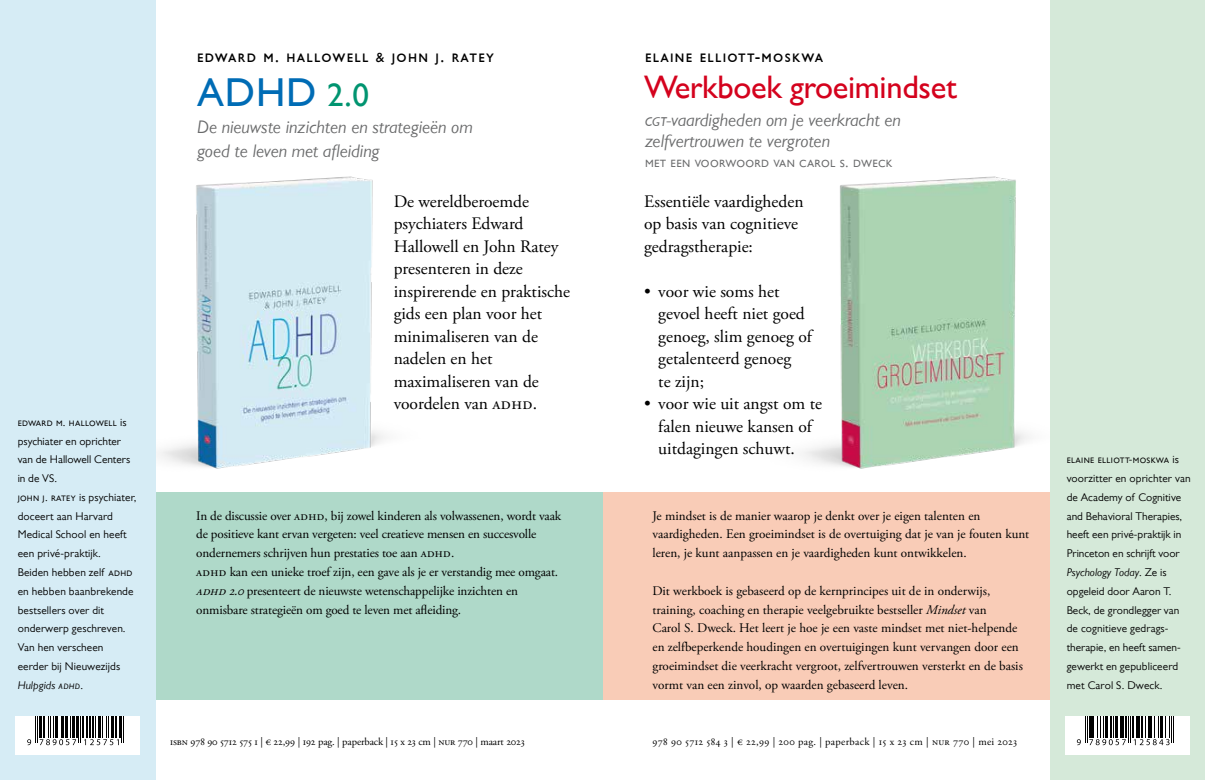
<style>
.page{position:relative;width:1205px;height:780px;background:#fff}
.page>*{position:absolute;margin:0;border:0;box-sizing:border-box;transform-origin:0 0}
.t1{font:700 40.38px "Gill Sans MT Pro";color:#006cb5}
.t2{font:700 32.5px "Gill Sans MT Pro";letter-spacing:-.01em;color:#d4021d}
.t3{font:italic 18.25px/23.8px "Gill Sans MT Pro";color:#696a6b}
.t4{font:17.5px/22.5px "Adobe Garamond Pro";color:#000}
.t5{font:700 17.5px "Gill Sans MT Pro";letter-spacing:.075em;color:#000}
.t6{font:15px "Gill Sans MT Pro";color:#696a6b}
.t7{font:13.12px/18.8px "Adobe Garamond Pro";color:#000}
.t8{font:11.25px/18.8px "Gill Sans MT Pro";letter-spacing:.005em;color:#000}
.t9{font:10.62px "Adobe Garamond Pro";letter-spacing:-.01em;color:#000}
.t10{font:10.62px "Adobe Garamond Pro";letter-spacing:.03em;color:#000}
.s1{font-style:italic}
.s2{font-size:13.75px}
.s3{font-size:33.25px;color:#009470}
</style>
<div class="page">
<img style="left:158px;top:176px;width:227px;height:293px">
<img style="left:803px;top:176px;width:226px;height:293px">
<div style="left:602px;top:492px;width:448px;height:207px;background:#f9ccb7"></div>
<div style="left:1050px;top:0;width:155px;height:780px;background:#d5e9d9"></div>
<div style="left:1065px;top:716px;width:124px;height:38px;background:#fff"></div>
<svg style="left:1077px;top:716px;width:97px;height:29px"></svg>
<div style="left:156px;top:492px;width:446px;height:207px;background:#afd9c9"></div>
<div style="left:0;top:0;width:156px;height:780px;background:#d6ecf5"></div>
<div style="left:16px;top:716px;width:124px;height:38px;background:#fff"></div>
<svg style="left:27px;top:716px;width:97px;height:29px"></svg>
<p class="t8" style="left:18px;top:412px;width:120px">EDWARD M. HALLOWELL is psychiater en oprichter van de Hallowell Centers in de VS.<br>JOHN J. RATEY is psychiater, doceert aan Harvard<br>Medical School en heeft een privé-praktijk.<br>Beiden hebben zelf ADHD en hebben baanbrekende bestsellers over dit onderwerp geschreven.<br>Van hen verscheen eerder bij Nieuwezijds<br><span class="s1">Hulpgids ADHD</span>.</p>
<h3 class="t5" style="left:197px;top:45px;width:298px">Edward M. Hallowell <span class="s2">&amp;</span> John J. Ratey</h3>
<h3 class="t5" style="left:645px;top:45px;width:179px">Elaine Elliott-Moskwa</h3>
<h1 class="t1" style="left:197px;top:68px;width:173px">ADHD <span class="s3">2.0</span></h1>
<h2 class="t2" style="left:644px;top:67px;width:315px">Werkboek groeimindset</h2>
<h3 class="t3" style="left:197px;top:115px;width:277px">De nieuwste inzichten en strategieën om goed te leven met afleiding</h3>
<h3 class="t3" style="left:645px;top:109px;width:257px;line-height:21.2px">CGT-vaardigheden om je veerkracht en zelfvertrouwen te vergroten</h3>
<p class="t6" style="left:645px;top:154px;width:59px">Meteen voorwoord</p>
<p class="t6" style="left:773px;top:154px;width:8px">van</p>
<p class="t6" style="left:799px;top:154px;width:16px">Carol</p>
<p class="t6" style="left:840px;top:154px;width:31px">S. Dweck</p>
<h3 class="t4" style="left:394px;top:191px;width:178px">De wereldberoemde psychiaters Edward<br>Hallowell en John Ratey presenteren in deze inspirerende en praktische gids een plan voor het minimaliseren van de nadelen en het maximaliseren van de voordelen van ADHD.</h3>
<h3 class="t4" style="left:644px;top:191px;width:161px">Essentiële vaardigheden op basis van cognitieve gedragstherapie:</h3>
<h3 class="t4" style="left:658px;top:281px;width:155px;text-indent:-14px">• voor wie soms het gevoel heeft niet goed genoeg, slim genoeg of getalenteerd genoeg<br>te zijn;</h3>
<h3 class="t4" style="left:658px;top:393px;width:165px;text-indent:-14px">• voor wie uit angst om te falen nieuwe kansen of uitdagingen schuwt.</h3>
<p class="t7" style="left:196px;top:506px;width:366px">In de discussie over ADHD, bij zowel kinderen als volwassenen, wordt vaak de positieve kant ervan vergeten: veel creatieve mensen en succesvolle ondernemers schrijven hun prestaties toe aan ADHD.<br>ADHD kan een unieke troef zijn, een gave als je er verstandig mee omgaat.<br><span class="s1">ADHD2.0</span>presenteert de nieuwste wetenschappelijke inzichten en onmisbare strategieën om goed te leven met afleiding.</p>
<p class="t9" style="left:170px;top:735px;width:356px">isbn 978 90 5712 575 1 | € 22,99 | 192 pag. | paperback | 15 x 23 cm | nur 770 | maart 2023</p>
<p class="t7" style="left:652px;top:506px;width:378px">Je mindset is de manier waarop je denkt over je eigen talenten en vaardigheden. Een groeimindset is de overtuiging dat je van je fouten kunt leren, je kunt aanpassen en je vaardigheden kunt ontwikkelen.</p>
<p class="t7" style="left:652px;top:581px;width:372px">Dit werkboek is gebaseerd op de kernprincipes uit de in onderwijs, training, coaching en therapie veelgebruikte bestseller <span class="s1">Mindset</span> van<br>Carol S. Dweck. Het leert je hoe je een vaste mindset met niet-helpende en zelfbeperkende houdingen en overtuigingen kunt vervangen door een groeimindset die veerkracht vergroot, zelfvertrouwen versterkt en de basis vormt van een zinvol, op waarden gebaseerd leven.</p>
<p class="t10" style="left:652px;top:735px;width:366px">978 90 5712 584 3 | € 22,99 | 200 pag. | paperback | 15 x 23 cm | nur 770 | mei 2023</p>
<p class="t8" style="left:1067px;top:450px;width:125px">ELAINE ELLIOTT-MOSKWA is voorzitter en oprichter van de Academy of Cognitive and Behavioral Therapies, heeft een privé-praktijk in<br>Princeton en schrijft voor<br><span class="s1">Psychology Today</span>. Ze is opgeleid door Aaron T.<br>Beck, de grondlegger van de cognitieve gedrags&shy;therapie, en heeft samen&shy;gewerkt en gepubliceerd met Carol S. Dweck.</p>
</div>
